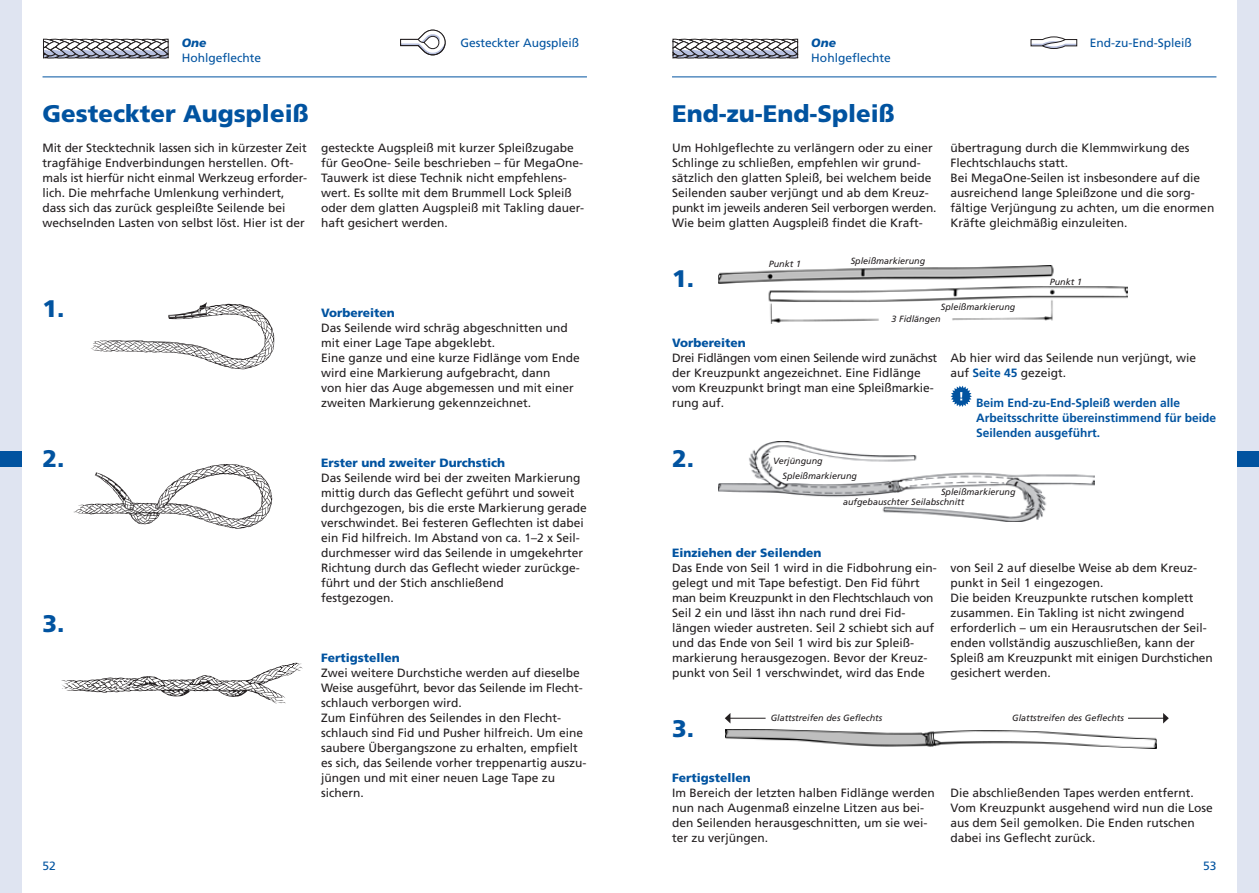
<style>
.page{position:relative;width:1259px;height:893px;background:#fff}
.page>*{position:absolute;margin:0;border:0;box-sizing:border-box;transform-origin:0 0}
.t1{font:900 24px "Frutiger";color:#0153a0}
.t2{font:12px/15px "Frutiger";color:#231f20}
.t3{font:900 12px "Frutiger";color:#0153a0}
.t4{font:700 12px/15px "Frutiger";color:#0153a0}
.t5{font:12px "Frutiger";color:#0153a0}
.t6{font:italic 900 12px "Frutiger";color:#0153a0}
.t7{font:italic 9px/15.3px "Frutiger";color:#231f20}
.s1{font-weight:700;color:#0153a0}
</style>
<div class="page">
<div style="left:0;top:0;width:21px;height:893px;background:#dfe4f1"></div>
<div style="left:1237px;top:0;width:22px;height:893px;background:#dfe4f1"></div>
<svg style="left:950px;top:386px;width:22px;height:21px"></svg>
<svg style="left:91px;top:302px;width:183px;height:67px"></svg>
<svg style="left:74px;top:464px;width:198px;height:65px"></svg>
<svg style="left:61px;top:663px;width:242px;height:41px"></svg>
<hr style="left:43px;top:77px;width:544px;height:1px;background:#0153a0">
<hr style="left:672px;top:77px;width:544px;height:1px;background:#0153a0">
<svg style="left:400px;top:29px;width:46px;height:27px"></svg>
<svg style="left:1030px;top:37px;width:47px;height:12px"></svg>
<img style="left:718px;top:266px;width:409px;height:57px">
<img style="left:719px;top:442px;width:375px;height:80px">
<img style="left:726px;top:729px;width:430px;height:19px">
<hr style="left:729px;top:718px;width:36px;height:1px;background:#231f20">
<svg style="left:725px;top:713px;width:5px;height:10px"></svg>
<hr style="left:1128px;top:718px;width:36px;height:1px;background:#231f20">
<svg style="left:1163px;top:713px;width:5px;height:10px"></svg>
<div style="left:0;top:452px;width:21px;height:15px;background:#0153a0"></div>
<div style="left:1237px;top:452px;width:22px;height:15px;background:#0153a0"></div>
<svg style="left:43px;top:39px;width:126px;height:20px"></svg>
<svg style="left:672px;top:39px;width:126px;height:20px"></svg>
<p class="t6" style="left:182px;top:36px;width:26px">One</p>
<p class="t5" style="left:182px;top:51px;width:81px">Hohlgeflechte</p>
<p class="t5" style="left:460px;top:36px;width:120px">Gesteckter Augspleiß</p>
<p class="t5" style="left:1090px;top:36px;width:103px">End-zu-End-Spleiß</p>
<p class="t6" style="left:811px;top:36px;width:26px">One</p>
<p class="t5" style="left:811px;top:51px;width:81px">Hohlgeflechte</p>
<h1 class="t1" style="left:43px;top:99px;width:268px">Gesteckter Augspleiß</h1>
<h1 class="t1" style="left:672px;top:99px;width:224px">End-zu-End-Spleiß</h1>
<p class="t2" style="left:43px;top:140px;width:266px">Mit der Stecktechnik lassen sich in kürzester Zeit tragfähige Endverbindungen herstellen. Oft&shy;mals ist hierfür nicht einmal Werkzeug erforder&shy;lich. Die mehrfache Umlenkung verhindert, dass sich das zurück gespleißte Seilende bei wechselnden Lasten von selbst löst. Hier ist der</p>
<p class="t2" style="left:321px;top:140px;width:264px">gesteckte Augspleiß mit kurzer Spleißzugabe für GeoOne- Seile beschrieben – für MegaOne-Tauwerk ist diese Technik nicht empfehlens&shy;wert. Es sollte mit dem Brummell Lock Spleiß oder dem glatten Augspleiß mit Takling dauer&shy;haft gesichert werden.</p>
<p class="t2" style="left:672px;top:140px;width:266px">Um Hohlgeflechte zu verlängern oder zu einer Schlinge zu schließen, empfehlen wir grund&shy;sätzlich den glatten Spleiß, bei welchem beide Seilenden sauber verjüngt und ab dem Kreuz&shy;punkt im jeweils anderen Seil verborgen werden.<br>Wie beim glatten Augspleiß findet die Kraft-</p>
<p class="t2" style="left:950px;top:140px;width:265px">übertragung durch die Klemmwirkung des Flechtschlauchs statt.<br>Bei MegaOne-Seilen ist insbesondere auf die ausreichend lange Spleißzone und die sorg&shy;fältige Verjüngung zu achten, um die enormen Kräfte gleichmäßig einzuleiten.</p>
<h1 class="t1" style="left:43px;top:294px;width:24px">1.</h1>
<p class="t3" style="left:321px;top:305px;width:75px">Vorbereiten</p>
<p class="t2" style="left:321px;top:320px;width:260px">Das Seilende wird schräg abgeschnitten und mit einer Lage Tape abgeklebt.<br>Eine ganze und eine kurze Fidlänge vom Ende wird eine Markierung aufgebracht, dann<br>von hier das Auge abgemessen und mit einer zweiten Markierung gekennzeichnet.</p>
<h1 class="t1" style="left:672px;top:264px;width:24px">1.</h1>
<p class="t7" style="left:769px;top:256px;width:34px">Punkt 1</p>
<p class="t7" style="left:850px;top:253px;width:76px">Spleißmarkierung</p>
<p class="t7" style="left:941px;top:299px;width:76px">Spleißmarkierung</p>
<p class="t7" style="left:891px;top:311px;width:51px">3 Fidlängen</p>
<p class="t7" style="left:1049px;top:274px;width:34px">Punkt 1</p>
<p class="t3" style="left:672px;top:335px;width:75px">Vorbereiten</p>
<p class="t2" style="left:672px;top:350px;width:267px">Drei Fidlängen vom einen Seilende wird zunächst der Kreuzpunkt angezeichnet. Eine Fidlänge vom Kreuzpunkt bringt man eine Spleißmarkie&shy;rung auf.</p>
<p class="t2" style="left:950px;top:350px;width:247px">Ab hier wird das Seilende nun verjüngt, wie auf <span class="s1">Seite 45</span> gezeigt.</p>
<p class="t4" style="left:976px;top:395px;width:241px">Beim End-zu-End-Spleiß werden alle<br>Arbeitsschritte übereinstimmend für beide<br>Seilenden ausgeführt.</p>
<h1 class="t1" style="left:43px;top:444px;width:24px">2.</h1>
<h1 class="t1" style="left:672px;top:444px;width:24px">2.</h1>
<p class="t7" style="left:782px;top:453px;width:76px;text-indent:-10px">Verjüngung<br>Spleißmarkierung</p>
<p class="t3" style="left:321px;top:455px;width:186px">Erster und zweiter Durchstich</p>
<p class="t2" style="left:321px;top:470px;width:267px">Das Seilende wird bei der zweiten Markierung mittig durch das Geflecht geführt und soweit durchgezogen, bis die erste Markierung gerade verschwindet. Bei festeren Geflechten ist dabei ein Fid hilfreich. Im Abstand von ca. 1–2 x Seil&shy;durchmesser wird das Seilende in umgekehrter Richtung durch das Geflecht wieder zurückge&shy;führt und der Stich anschließend<br>festgezogen.</p>
<p class="t7" style="left:941px;top:484px;width:76px">Spleißmarkierung</p>
<p class="t7" style="left:843px;top:494px;width:123px">aufgebauschter Seilabschnitt</p>
<p class="t3" style="left:672px;top:545px;width:151px">Einziehen der Seilenden</p>
<p class="t2" style="left:672px;top:560px;width:266px">Das Ende von Seil 1 wird in die Fidbohrung ein&shy;gelegt und mit Tape befestigt. Den Fid führt man beim Kreuzpunkt in den Flechtschlauch von Seil 2 ein und lässt ihn nach rund drei Fid&shy;längen wieder austreten. Seil 2 schiebt sich auf und das Ende von Seil 1 wird bis zur Spleiß&shy;markierung herausgezogen. Bevor der Kreuz&shy;punkt von Seil 1 verschwindet, wird das Ende</p>
<p class="t2" style="left:950px;top:560px;width:264px">von Seil 2 auf dieselbe Weise ab dem Kreuz&shy;punkt in Seil 1 eingezogen.<br>Die beiden Kreuzpunkte rutschen komplett zusammen. Ein Takling ist nicht zwingend erforderlich – um ein Herausrutschen der Seil&shy;enden vollständig auszuschließen, kann der Spleiß am Kreuzpunkt mit einigen Durchstichen gesichert werden.</p>
<h1 class="t1" style="left:43px;top:609px;width:24px">3.</h1>
<p class="t3" style="left:321px;top:650px;width:80px">Fertigstellen</p>
<p class="t2" style="left:321px;top:665px;width:267px">Zwei weitere Durchstiche werden auf dieselbe Weise ausgeführt, bevor das Seilende im Flecht&shy;schlauch verborgen wird.<br>Zum Einführen des Seilendes in den Flecht&shy;schlauch sind Fid und Pusher hilfreich. Um eine saubere Übergangszone zu erhalten, empfielt es sich, das Seilende vorher treppenartig auszu&shy;jüngen und mit einer neuen Lage Tape zu sichern.</p>
<p class="t7" style="left:770px;top:711px;width:113px">Glattstreifen des Geflechts</p>
<p class="t7" style="left:1012px;top:711px;width:113px">Glattstreifen des Geflechts</p>
<h1 class="t1" style="left:672px;top:714px;width:24px">3.</h1>
<p class="t3" style="left:672px;top:770px;width:80px">Fertigstellen</p>
<p class="t2" style="left:672px;top:785px;width:264px">Im Bereich der letzten halben Fidlänge werden nun nach Augenmaß einzelne Litzen aus bei&shy;den Seilenden herausgeschnitten, um sie wei&shy;ter zu verjüngen.</p>
<p class="t2" style="left:950px;top:785px;width:264px">Die abschließenden Tapes werden entfernt.<br>Vom Kreuzpunkt ausgehend wird nun die Lose aus dem Seil gemolken. Die Enden rutschen dabei ins Geflecht zurück.</p>
<p class="t5" style="left:43px;top:859px;width:15px">52</p>
<p class="t5" style="left:1203px;top:859px;width:15px">53</p>
</div>
